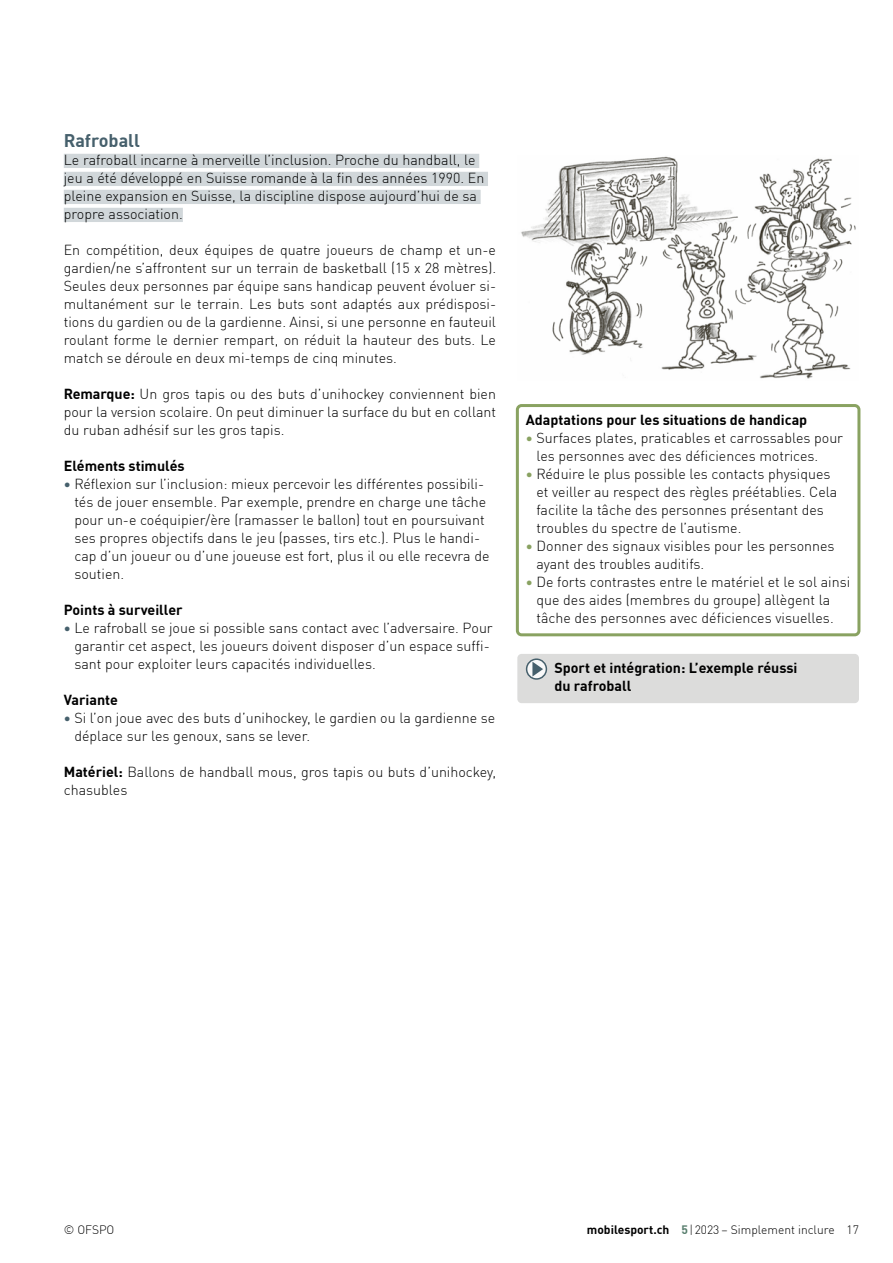
<style>
.page{position:relative;width:893px;height:1263px;background:#fff}
.page>*{position:absolute;margin:0;border:0;box-sizing:border-box;transform-origin:0 0}
.t1{font:700 18px "DINOT";color:#46606c}
.t2{font:300 14.25px/18px "DINOT";color:#000}
.t3{font:700 14.25px/18px "DINOT";color:#000}
.t4{font:300 12px "DINOT";color:#000}
.s1{font-weight:700}
.s2{font-weight:700;color:#46606c}
.s3{font-weight:700;color:#89a261}
.s4{font-weight:700;color:#567d6c}
</style>
<div class="page">
<div style="left:64px;top:154px;width:415px;height:14px;background:#d1d7da"></div>
<div style="left:64px;top:172px;width:424px;height:14px;background:#d1d7da"></div>
<div style="left:64px;top:190px;width:417px;height:14px;background:#d1d7da"></div>
<div style="left:64px;top:208px;width:119px;height:14px;background:#d1d7da"></div>
<div style="left:516px;top:404px;width:344px;height:232px;border:3px solid #89a261;border-radius:4px"></div>
<div style="left:517px;top:654px;width:342px;height:49px;background:#dcdcdb;border-radius:4px"></div>
<svg style="left:527px;top:659px;width:19px;height:20px"></svg>
<div style="left:526px;top:658px;width:21px;height:22px;border:2px solid #46606c;border-radius:50%"></div>
<svg style="left:532px;top:662px;width:11px;height:14px"></svg>
<img style="left:521px;top:156px;width:335px;height:223px">
<p class="t1" style="left:64px;top:126px;width:78px">Rafroball</p>
<p class="t2" style="left:64px;top:149px;width:422px">Le rafroball incarne à merveille l’inclusion. Proche du handball, le jeu a été développé en Suisse romande à la fin des années 1990. En pleine expansion en Suisse, la discipline dispose aujourd’hui de sa propre association.</p>
<p class="t2" style="left:64px;top:239px;width:434px;text-align:justify">En compétition, deux équipes de quatre joueurs de champ et un-e gardien/ne s’affrontent sur un terrain de basketball (15 x 28 mètres).<br>Seules deux personnes par équipe sans handicap peuvent évoluer si&shy;multanément sur le terrain. Les buts sont adaptés aux prédisposi&shy;tions du gardien ou de la gardienne. Ainsi, si une personne en fauteuil roulant forme le dernier rempart, on réduit la hauteur des buts. Le match se déroule en deux mi-temps de cinq minutes.</p>
<p class="t2" style="left:64px;top:383px;width:434px;text-align:justify"><span class="s1">Remarque:</span> Un gros tapis ou des buts d’unihockey conviennent bien pour la version scolaire. On peut diminuer la surface du but en collant du ruban adhésif sur les gros tapis.</p>
<p class="t3" style="left:64px;top:455px;width:122px">Eléments stimulés</p>
<p class="t2" style="left:74px;top:473px;width:417px;text-indent:-11px"><span class="s2">•</span> Réflexion sur l’inclusion: mieux percevoir les différentes possibili&shy;tés de jouer ensemble. Par exemple, prendre en charge une tâche pour un-e coéquipier/ère (ramasser le ballon) tout en poursuivant ses propres objectifs dans le jeu (passes, tirs etc.). Plus le handi&shy;cap d’un joueur ou d’une joueuse est fort, plus il ou elle recevra de soutien.</p>
<p class="t3" style="left:64px;top:599px;width:120px">Points à surveiller</p>
<p class="t2" style="left:74px;top:617px;width:420px;text-indent:-11px"><span class="s2">•</span> Le rafroball se joue si possible sans contact avec l’adversaire. Pour garantir cet aspect, les joueurs doivent disposer d’un espace suffi&shy;sant pour exploiter leurs capacités individuelles.</p>
<p class="t3" style="left:64px;top:689px;width:56px">Variante</p>
<p class="t2" style="left:74px;top:707px;width:422px;text-indent:-11px"><span class="s2">•</span> Si l’on joue avec des buts d’unihockey, le gardien ou la gardienne se déplace sur les genoux, sans se lever.</p>
<p class="t2" style="left:64px;top:761px;width:434px"><span class="s1">Matériel:</span> Ballons de handball mous, gros tapis ou buts d’unihockey, chasubles</p>
<p class="t3" style="left:526px;top:409px;width:283px">Adaptations pour les situations de handicap</p>
<p class="t2" style="left:536px;top:428px;width:308px;text-indent:-11px"><span class="s3">•</span> Surfaces plates, praticables et carrossables pour les personnes avec des déficiences motrices.</p>
<p class="t2" style="left:536px;top:464px;width:302px;text-indent:-11px"><span class="s3">•</span> Réduire le plus possible les contacts physiques et veiller au respect des règles préétablies. Cela facilite la tâche des personnes présentant des troubles du spectre de l’autisme.</p>
<p class="t2" style="left:536px;top:536px;width:300px;text-indent:-11px"><span class="s3">•</span> Donner des signaux visibles pour les personnes ayant des troubles auditifs.</p>
<p class="t2" style="left:536px;top:572px;width:315px;text-indent:-11px"><span class="s3">•</span> De forts contrastes entre le matériel et le sol ainsi que des aides (membres du groupe) allègent la tâche des personnes avec déficiences visuelles.</p>
<p class="t3" style="left:554px;top:658px;width:245px">Sport et intégration: L’exemple réussi du rafroball</p>
<p class="t4" style="left:64px;top:1220px;width:52px">© OFSPO</p>
<p class="t4" style="left:587px;top:1220px;width:273px"><span class="s1">mobilesport.ch</span> <span class="s4">5</span>|2023 – Simplement inclure 17</p>
</div>
